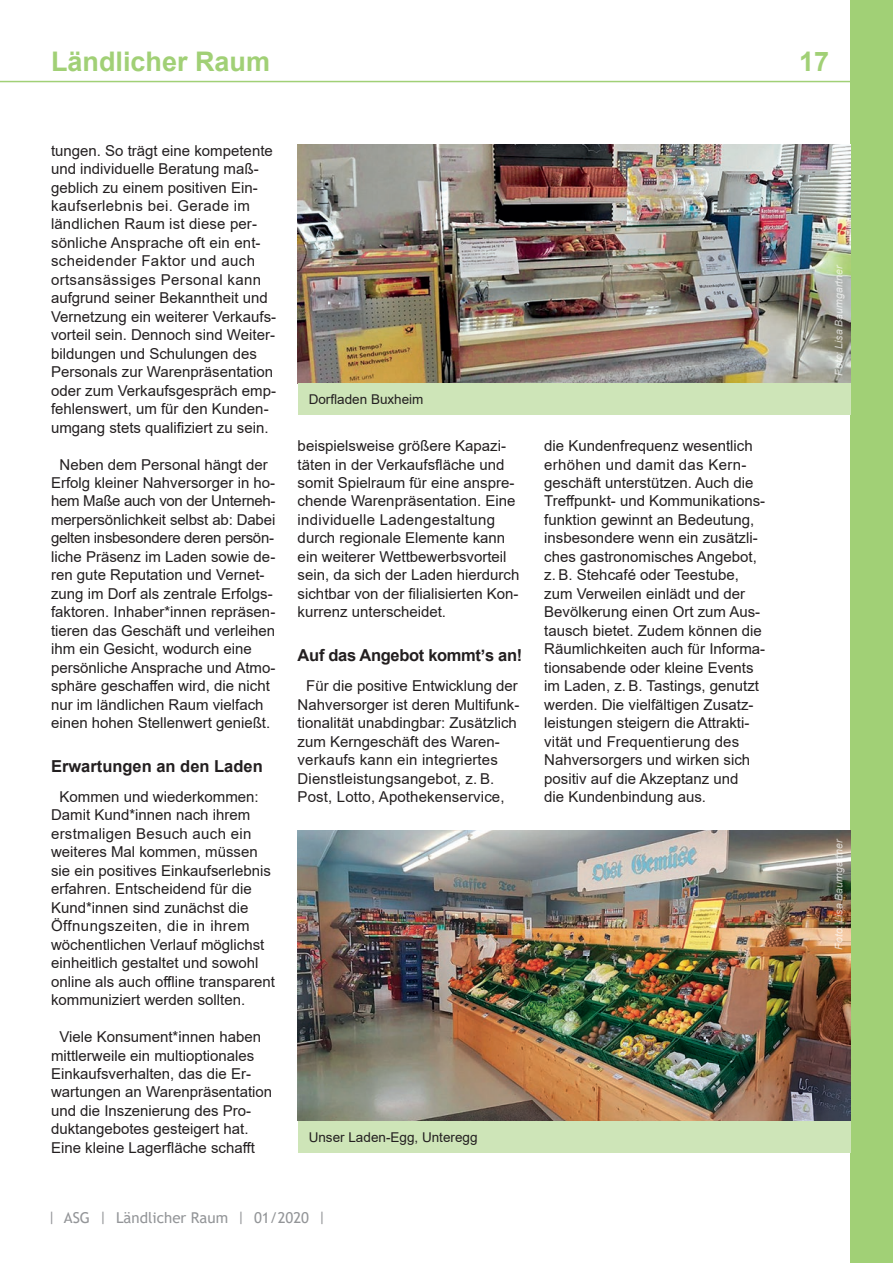
<style>
.page{position:relative;width:893px;height:1263px;background:#fff}
.page>*{position:absolute;margin:0;border:0;box-sizing:border-box;transform-origin:0 0}
.t1{font:700 27px "Arial";color:#a1d076}
.t2{font:700 16.5px "Arial";color:#231f20}
.t3{font:700 16.5px "Arial";letter-spacing:-.02em;color:#231f20}
.t4{font:15px/18.5px "Arial";color:#231f20}
.t5{font:15px "Trebuchet MS";color:#939598}
.t6{font:13.5px "Arial";color:#231f20}
.t7{font:italic 10.5px "Arial";color:#fff}
</style>
<div class="page">
<div style="left:850px;top:0;width:43px;height:1263px;background:#a1d076"></div>
<hr style="left:0;top:81px;width:893px;height:1px;background:#a1d076">
<img style="left:298px;top:145px;width:552px;height:238px">
<img style="left:298px;top:830px;width:552px;height:291px">
<div style="left:298px;top:383px;width:552px;height:32px;background:#cee5b8"></div>
<div style="left:298px;top:1121px;width:552px;height:32px;background:#cee5b8"></div>
<h1 class="t1" style="left:51px;top:42px;width:221px">Ländlicher Raum</h1>
<h1 class="t1" style="left:799px;top:42px;width:32px">17</h1>
<p class="t4" style="left:51px;top:141px;width:227px">tungen. So trägt eine kompetente und individuelle Beratung maß&shy;geblich zu einem positiven Ein&shy;kaufserlebnis bei. Gerade im ländlichen Raum ist diese per&shy;sönliche Ansprache oft ein ent&shy;scheidender Faktor und auch ortsansässiges Personal kann aufgrund seiner Bekanntheit und<br>Vernetzung ein weiterer Verkaufs&shy;vorteil sein. Dennoch sind Weiter&shy;bildungen und Schulungen des<br>Personals zur Warenpräsentation oder zum Verkaufsgespräch emp&shy;fehlenswert, um für den Kunden&shy;umgang stets qualifiziert zu sein.</p>
<p class="t4" style="left:51px;top:455px;width:226px;text-indent:9px">Neben dem Personal hängt der Erfolg kleiner Nahversorger in ho&shy;hem Maße auch von der Unterneh&shy;merpersönlichkeit selbst ab: Dabei gelten insbesondere deren persön&shy;liche Präsenz im Laden sowie de&shy;ren gute Reputation und Vernet&shy;zung im Dorf als zentrale Erfolgs&shy;faktoren. Inhaber*innen repräsen&shy;tieren das Geschäft und verleihen ihm ein Gesicht, wodurch eine persönliche Ansprache und Atmo&shy;sphäre geschaffen wird, die nicht nur im ländlichen Raum vielfach einen hohen Stellenwert genießt.</p>
<p class="t2" style="left:51px;top:755px;width:213px">Erwartungen an den Laden</p>
<p class="t4" style="left:51px;top:787px;width:225px;text-indent:9px">Kommen und wiederkommen:<br>Damit Kund*innen nach ihrem erstmaligen Besuch auch ein weiteres Mal kommen, müssen sie ein positives Einkaufserlebnis erfahren. Entscheidend für die<br>Kund*innen sind zunächst die<br>Öffnungszeiten, die in ihrem wöchentlichen Verlauf möglichst einheitlich gestaltet und sowohl online als auch offline transparent kommuniziert werden sollten.</p>
<p class="t4" style="left:51px;top:1027px;width:223px;text-indent:9px">Viele Konsument*innen haben mittlerweile ein multioptionales<br>Einkaufsverhalten, das die Er&shy;wartungen an Warenpräsentation und die Inszenierung des Pro&shy;duktangebotes gesteigert hat.<br>Eine kleine Lagerfläche schafft</p>
<p class="t6" style="left:309px;top:390px;width:116px">Dorfladen Buxheim</p>
<p class="t4" style="left:298px;top:436px;width:223px">beispielsweise größere Kapazi&shy;täten in der Verkaufsfläche und somit Spielraum für eine anspre&shy;chende Warenpräsentation. Eine individuelle Ladengestaltung durch regionale Elemente kann ein weiterer Wettbewerbsvorteil sein, da sich der Laden hierdurch sichtbar von der filialisierten Kon&shy;kurrenz unterscheidet.</p>
<p class="t3" style="left:298px;top:644px;width:226px">Auf das Angebot kommt s an!</p>
<p class="t2" style="left:481px;top:635px;width:6px">,</p>
<p class="t4" style="left:298px;top:676px;width:223px;text-indent:9px">Für die positive Entwicklung der Nahversorger ist deren Multifunk&shy;tionalität unabdingbar: Zusätzlich zum Kerngeschäft des Waren&shy;verkaufs kann ein integriertes Dienstleistungsangebot, z. B.<br>Post, Lotto, Apothekenservice,</p>
<p class="t6" style="left:309px;top:1128px;width:170px">Unser Laden-Egg, Unteregg</p>
<p class="t5" style="left:48px;top:1208px;width:280px">| ASG | Ländlicher Raum | 01/2020 |</p>
<p class="t4" style="left:544px;top:436px;width:222px">die Kundenfrequenz wesentlich erhöhen und damit das Kern&shy;geschäft unterstützen. Auch die<br>Treffpunkt- und Kommunikations&shy;funktion gewinnt an Bedeutung, insbesondere wenn ein zusätzli&shy;ches gastronomisches Angebot, z. B. Stehcafé oder Teestube, zum Verweilen einlädt und der<br>Bevölkerung einen Ort zum Aus&shy;tausch bietet. Zudem können die<br>Räumlichkeiten auch für Informa&shy;tionsabende oder kleine Events im Laden, z. B. Tastings, genutzt werden. Die vielfältigen Zusatz&shy;leistungen steigern die Attrakti&shy;vität und Frequentierung des<br>Nahversorgers und wirken sich positiv auf die Akzeptanz und<br>die Kundenbindung aus.</p>
<p class="t7" style="left:832px;top:376px;width:112px;rotate:-90deg">Foto: Lisa Baumgartner</p>
<p class="t7" style="left:832px;top:949px;width:112px;rotate:-90deg">Foto: Lisa Baumgartner</p>
</div>
